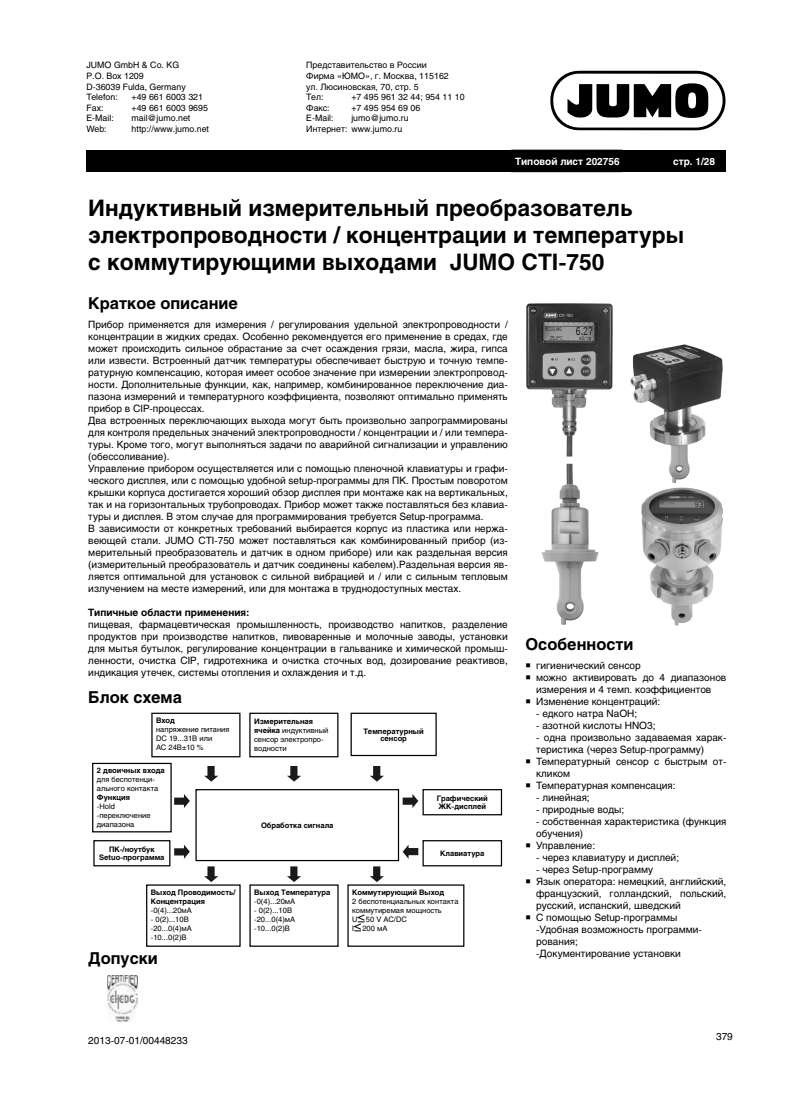
<style>
.page{position:relative;width:797px;height:1105px;background:#fff}
.page>*{position:absolute;margin:0;border:0;box-sizing:border-box;transform-origin:0 0}
.t1{font:700 22.5px/27px "Helios";color:#000}
.t2{font:700 16.25px "Helios";color:#000}
.t3{font:10px/12px "Helios";color:#000}
.t4{font:700 10px "Helios";color:#000}
.t5{font:700 10px "Helios";color:#fff}
.t6{font:8.75px/10.5px "Helios";color:#000}
.t7{font:7.5px/9px "Helios";color:#000}
.t8{font:700 7.5px/7.5px "Helios";color:#000}
.s1{font-weight:700}
</style>
<div class="page">
<div style="left:86px;top:150px;width:640px;height:22px;background:#000"></div>
<img style="left:107px;top:975px;width:31px;height:47px">
<div style="left:146px;top:884px;width:95px;height:63px;border:1px solid #000"></div>
<div style="left:249px;top:884px;width:89px;height:63px;border:1px solid #000"></div>
<svg style="left:353px;top:914px;width:12px;height:17px"></svg>
<div style="left:347px;top:884px;width:117px;height:63px;border:1px solid #000"></div>
<div style="left:422px;top:789px;width:80px;height:26px;border:1px solid #000"></div>
<div style="left:422px;top:840px;width:80px;height:26px;border:1px solid #000"></div>
<div style="left:93px;top:840px;width:77px;height:26px;border:1px solid #000"></div>
<div style="left:151px;top:713px;width:89px;height:44px;border:1px solid #000"></div>
<div style="left:249px;top:713px;width:89px;height:44px;border:1px solid #000"></div>
<div style="left:350px;top:713px;width:87px;height:43px;border:1px solid #000"></div>
<div style="left:195px;top:789px;width:204px;height:72px;border:1px solid #000"></div>
<div style="left:92px;top:763px;width:80px;height:69px;border:1px solid #000"></div>
<svg style="left:174px;top:794px;width:16px;height:14px"></svg>
<svg style="left:174px;top:845px;width:16px;height:14px"></svg>
<svg style="left:402px;top:794px;width:16px;height:14px"></svg>
<svg style="left:204px;top:766px;width:14px;height:16px"></svg>
<svg style="left:287px;top:766px;width:14px;height:16px"></svg>
<svg style="left:370px;top:766px;width:14px;height:16px"></svg>
<svg style="left:204px;top:866px;width:14px;height:16px"></svg>
<svg style="left:287px;top:866px;width:14px;height:16px"></svg>
<svg style="left:370px;top:866px;width:14px;height:16px"></svg>
<svg style="left:402px;top:845px;width:16px;height:14px"></svg>
<img style="left:641px;top:487px;width:82px;height:138px">
<img style="left:527px;top:303px;width:86px;height:322px">
<img style="left:630px;top:345px;width:93px;height:137px">
<svg style="left:550px;top:70px;width:176px;height:61px"></svg>
<p class="t6" style="left:86px;top:60px;width:101px">JUMO GmbH &amp; Co. KG<br>P.O. Box 1209<br>D-36039 Fulda, Germany<br>Telefon:</p>
<p class="t6" style="left:131px;top:92px;width:73px">+49 661 6003 321</p>
<p class="t6" style="left:306px;top:60px;width:144px">Представительство в России<br>Фирма «ЮМО», г. Москва, 115162 ул. Люсиновская, 70, стр. 5<br>Тел:</p>
<p class="t6" style="left:351px;top:92px;width:115px">+7 495 961 32 44; 954 11 10</p>
<p class="t6" style="left:86px;top:102px;width:19px">Fax:</p>
<p class="t6" style="left:131px;top:102px;width:78px">+49 661 6003 9695</p>
<p class="t6" style="left:86px;top:113px;width:29px">E-Mail:</p>
<p class="t6" style="left:131px;top:113px;width:60px">mail@jumo.net</p>
<p class="t6" style="left:86px;top:123px;width:22px">Web:</p>
<p class="t6" style="left:131px;top:123px;width:79px">http://www.jumo.net</p>
<p class="t6" style="left:306px;top:102px;width:25px">Факс:</p>
<p class="t6" style="left:351px;top:102px;width:71px">+7 495 954 69 06</p>
<p class="t6" style="left:306px;top:113px;width:29px">E-Mail:</p>
<p class="t6" style="left:306px;top:113px;width:104px;text-indent:45px">jumo@jumo.ru<br>Интернет: www.jumo.ru</p>
<p class="t5" style="left:515px;top:155px;width:106px">Типовой лист 202756</p>
<p class="t5" style="left:673px;top:155px;width:44px">стр. 1/28</p>
<h1 class="t1" style="left:88px;top:194px;width:597px">Индуктивный измерительный преобразователь электропроводности / концентрации и температуры с коммутирующими выходами JUMO CTI-750</h1>
<h2 class="t2" style="left:88px;top:294px;width:151px">Краткое описание</h2>
<p class="t3" style="left:88px;top:318px;width:421px">Прибор применяется для измерения / регулирования удельной электропроводности / концентрации в жидких средах. Особенно рекомендуется его применение в средах, где может происходить сильное обрастание за счет осаждения грязи, масла, жира, гипса или извести. Встроенный датчик температуры обеспечивает быструю и точную темпе&shy;ратурную компенсацию, которая имеет особое значение при измерении электропровод&shy;ности. Дополнительные функции, как, например, комбинированное переключение диа&shy;пазона измерений и температурного коэффициента, позволяют оптимально применять прибор в CIP-процессах.<br>Два встроенных переключающих выхода могут быть произвольно запрограммированы для контроля предельных значений электропроводности / концентрации и / или темпера&shy;туры. Кроме того, могут выполняться задачи по аварийной сигнализации и управлению (обессоливание).<br>Управление прибором осуществляется или с помощью пленочной клавиатуры и графи&shy;ческого дисплея, или с помощью удобной setup-программы для ПК. Простым поворотом крышки корпуса достигается хороший обзор дисплея при монтаже как на вертикальных, так и на горизонтальных трубопроводах. Прибор может также поставляться без клавиа&shy;туры и дисплея. В этом случае для программирования требуется Setup-программа.<br>В зависимости от конкретных требований выбирается корпус из пластика или нержа&shy;веющей стали. JUMO CTI-750 может поставляться как комбинированный прибор (из&shy;мерительный преобразователь и датчик в одном приборе) или как раздельная версия (измерительный преобразователь и датчик соединены кабелем).Раздельная версия яв&shy;ляется оптимальной для установок с сильной вибрацией и / или с сильным тепловым излучением на месте измерений, или для монтажа в труднодоступных местах.</p>
<p class="t4" style="left:88px;top:607px;width:163px">Типичные области применения:</p>
<p class="t3" style="left:88px;top:618px;width:421px;text-align:justify">пищевая, фармацевтическая промышленность, производство напитков, разделение продуктов при производстве напитков, пивоваренные и молочные заводы, установки для мытья бутылок, регулирование концентрации в гальванике и химической промыш&shy;ленности, очистка CIP, гидротехника и очистка сточных вод, дозирование реактивов, индикация утечек, системы отопления и охлаждения и т.д.</p>
<h2 class="t2" style="left:88px;top:687px;width:95px">Блок схема</h2>
<p class="t8" style="left:156px;top:717px;width:20px">Вход</p>
<p class="t7" style="left:156px;top:725px;width:75px">напряжение питания<br>DC 19...31В или<br>АС 24В±10 %</p>
<p class="t7" style="left:254px;top:717px;width:76px"><span class="s1">Измерительная ячейка</span> индуктивный сенсор электропро&shy;водности</p>
<p class="t8" style="left:363px;top:727px;width:61px;text-align:center">Температурный сенсор</p>
<p class="t8" style="left:97px;top:767px;width:69px">2 двоичных входа</p>
<p class="t7" style="left:97px;top:775px;width:63px">для беспотенци&shy;ального контакта</p>
<p class="t8" style="left:97px;top:794px;width:35px">Функция</p>
<p class="t7" style="left:97px;top:802px;width:55px">-Hold -переключение диапазона</p>
<p class="t8" style="left:99px;top:846px;width:67px;text-align:center">ПК-/ноутбук<br>Setuo-программа</p>
<p class="t8" style="left:261px;top:822px;width:74px">Обработка сигнала</p>
<p class="t8" style="left:437px;top:795px;width:53px">Графический<br>ЖК-дисплей</p>
<p class="t8" style="left:440px;top:850px;width:46px">Клавиатура</p>
<p class="t8" style="left:151px;top:888px;width:86px;line-height:9px">Выход Проводимость/<br>Концентрация</p>
<p class="t7" style="left:151px;top:906px;width:43px">-0(4)...20мА</p>
<p class="t7" style="left:151px;top:915px;width:43px">- 0(2)...10В -20...0(4)мА -10...0(2)В</p>
<h2 class="t2" style="left:88px;top:949px;width:71px">Допуски</h2>
<p class="t8" style="left:254px;top:889px;width:78px">Выход Температура</p>
<p class="t7" style="left:254px;top:897px;width:43px">-0(4)...20мА</p>
<p class="t7" style="left:254px;top:906px;width:43px">- 0(2)...10В -20...0(4)мА -10...0(2)В</p>
<p class="t8" style="left:352px;top:889px;width:93px">Коммутирующий Выход</p>
<p class="t7" style="left:352px;top:897px;width:108px">2 беспотенциальных контакта коммутиремая мощность<br>U 50 V AC/DC<br>I 200 мА</p>
<h2 class="t2" style="left:525px;top:634px;width:110px">Особенности</h2>
<p class="t3" style="left:536px;top:659px;width:192px">гигиенический сенсор<br>можно активировать до 4 диапазонов измерения и 4 темп. коэффициентов<br>Изменение концентраций:</p>
<p class="t3" style="left:536px;top:707px;width:103px">- едкого натра NaOH;</p>
<p class="t3" style="left:536px;top:719px;width:121px">- азотной кислоты HNO3;</p>
<p class="t3" style="left:536px;top:731px;width:192px">- одна произвольно задаваемая харак&shy;теристика (через Setup-программу)<br>Температурный сенсор с быстрым от&shy;кликом<br>Температурная компенсация:</p>
<p class="t3" style="left:536px;top:791px;width:55px">- линейная;</p>
<p class="t3" style="left:536px;top:803px;width:90px">- природные воды;</p>
<p class="t3" style="left:536px;top:815px;width:192px">- собственная характеристика (функция обучения)<br>Управление:</p>
<p class="t3" style="left:536px;top:851px;width:144px">- через клавиатуру и дисплей;</p>
<p class="t3" style="left:536px;top:863px;width:192px">- через Setup-программу<br>Язык оператора: немецкий, английский, французский, голландский, польский, русский, испанский, шведский<br>С помощью Setup-программы<br>-Удобная возможность программи&shy;рования;<br>-Документирование установки</p>
<p class="t3" style="left:88px;top:1034px;width:101px">2013-07-01/00448233</p>
<p class="t3" style="left:716px;top:1031px;width:18px">379</p>
</div>
